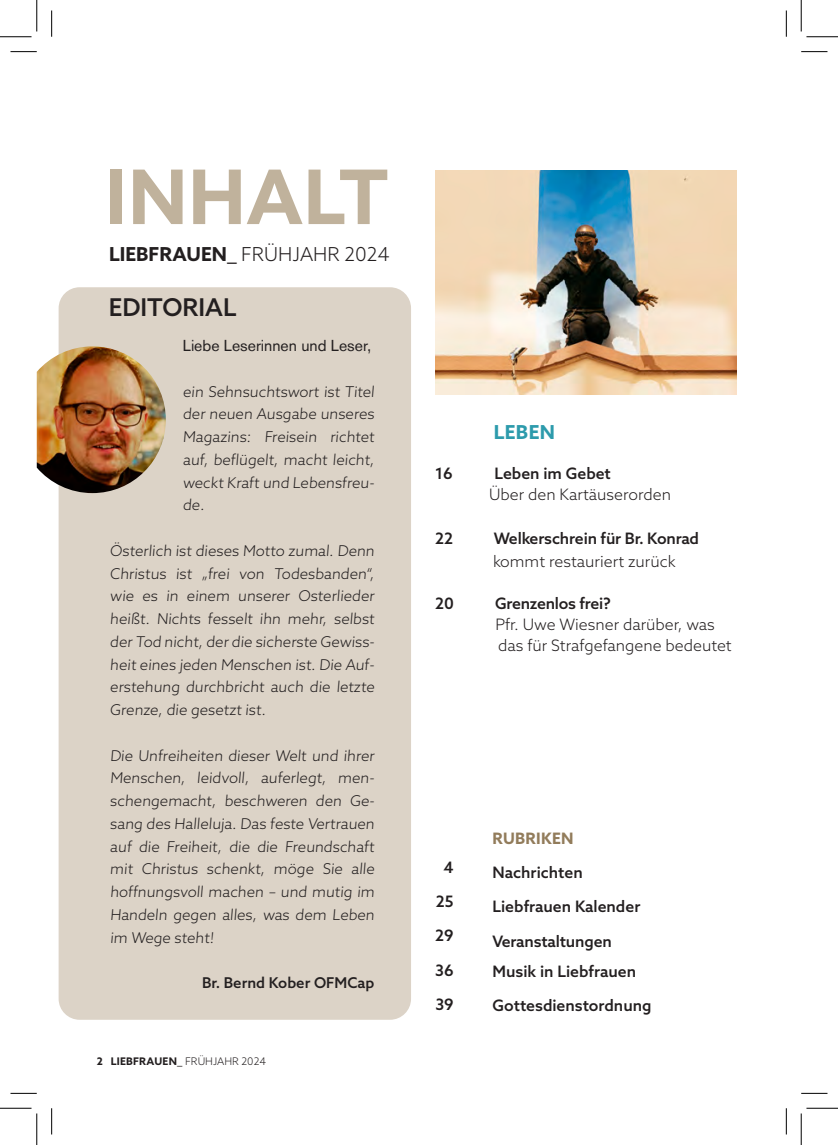
<style>
.page{position:relative;width:838px;height:1145px;background:#fff}
.page>*{position:absolute;margin:0;border:0;box-sizing:border-box;transform-origin:0 0}
.t1{font:700 75.25px "Azo Sans";letter-spacing:.01em;color:#c0b29c}
.t2{font:500 24.5px "Azo Sans";color:#231f20}
.t3{font:300 19.25px "Azo Sans";color:#231f20}
.t4{font:700 19.25px "Azo Sans";letter-spacing:.02em;color:#2d9bac}
.t5{font:500 15.75px/34.5px "Azo Sans";color:#231f20}
.t6{font:300 15.75px/21px "Azo Sans";color:#231f20}
.t7{font:15.75px "Akzidenz Grotesk Std";color:#231f20}
.t8{font:700 15.75px "Azo Sans";letter-spacing:.02em;color:#927c5b}
.t9{font:300 14.88px/22.8px "Azo Sans";color:#231f20;text-align:justify}
.t10{font:500 14.88px "Azo Sans";color:#231f20}
.t11{font:700 10.5px "Azo Sans";letter-spacing:.02em;color:#231f20}
.s1{font-weight:700}
.s2{font-weight:300}
</style>
<div class="page">
<div style="left:59px;top:287px;width:352px;height:733px;background:#dcd3c7;border-radius:21px"></div>
<img style="left:37px;top:346px;width:129px;height:147px">
<img style="left:435px;top:170px;width:301px;height:224px">
<svg style="left:10px;top:51px;width:27px;height:1px"></svg>
<svg style="left:801px;top:51px;width:26px;height:1px"></svg>
<svg style="left:10px;top:1093px;width:27px;height:1px"></svg>
<svg style="left:801px;top:1093px;width:26px;height:1px"></svg>
<svg style="left:51px;top:10px;width:1px;height:27px"></svg>
<svg style="left:51px;top:1108px;width:1px;height:26px"></svg>
<svg style="left:786px;top:10px;width:1px;height:27px"></svg>
<svg style="left:786px;top:1108px;width:1px;height:26px"></svg>
<hr style="left:0;top:36px;width:32px;height:1px;background:#000">
<hr style="left:806px;top:36px;width:31px;height:1px;background:#000">
<hr style="left:0;top:1108px;width:32px;height:1px;background:#000">
<hr style="left:806px;top:1108px;width:31px;height:1px;background:#000">
<hr style="left:36px;top:0;width:1px;height:31px;background:#000">
<hr style="left:36px;top:1113px;width:1px;height:32px;background:#000">
<hr style="left:800px;top:0;width:1px;height:31px;background:#000">
<hr style="left:800px;top:1113px;width:1px;height:32px;background:#000">
<h1 class="t1" style="left:105px;top:147px;width:284px">INHALT</h1>
<p class="t3" style="left:109px;top:242px;width:282px"><span class="s1">LIEBFRAUEN_</span> FRÜHJAHR 2024</p>
<h2 class="t2" style="left:109px;top:291px;width:129px">EDITORIAL</h2>
<p class="t7" style="left:183px;top:336px;width:190px">Liebe Leserinnen und Leser,</p>
<p class="t9" style="left:183px;top:380px;width:195px">ein Sehnsuchtswort ist Titel der neuen Ausgabe unseres Magazins: Freisein richtet auf, beflügelt, macht leicht, weckt Kraft und Lebensfreu&shy;de.</p>
<p class="t9" style="left:110px;top:539px;width:267px">Österlich ist dieses Motto zumal. Denn Christus ist „frei von Todesbanden“, wie es in einem unserer Osterlieder heißt. Nichts fesselt ihn mehr, selbst der Tod nicht, der die sicherste Gewiss&shy;heit eines jeden Menschen ist. Die Auf&shy;erstehung durchbricht auch die letzte Grenze, die gesetzt ist.</p>
<p class="t9" style="left:110px;top:744px;width:267px">Die Unfreiheiten dieser Welt und ihrer Menschen, leidvoll, auferlegt, men&shy;schengemacht, beschweren den Ge&shy;sang des Halleluja. Das feste Vertrauen auf die Freiheit, die die Freundschaft mit Christus schenkt, möge Sie alle hoffnungsvoll machen – und mutig im Handeln gegen alles, was dem Leben im Wege steht!</p>
<p class="t10" style="left:202px;top:973px;width:174px">Br. Bernd Kober OFMCap</p>
<p class="t11" style="left:97px;top:1054px;width:171px">2 LIEBFRAUEN_ <span class="s2">FRÜHJAHR 2024</span></p>
<p class="t4" style="left:493px;top:419px;width:63px">LEBEN</p>
<p class="t5" style="left:435px;top:456px;width:19px">16</p>
<p class="t5" style="left:494px;top:456px;width:118px">Leben im Gebet</p>
<p class="t6" style="left:489px;top:484px;width:183px">Über den Kartäuserorden</p>
<p class="t5" style="left:435px;top:521px;width:20px">22</p>
<p class="t5" style="left:493px;top:521px;width:207px">Welkerschrein für Br. Konrad</p>
<p class="t6" style="left:493px;top:550px;width:184px">kommt restauriert zurück</p>
<p class="t5" style="left:435px;top:586px;width:20px">20</p>
<p class="t5" style="left:495px;top:586px;width:117px">Grenzenlos frei?</p>
<p class="t6" style="left:495px;top:613px;width:238px">Pfr. Uwe Wiesner darüber, was das für Strafgefangene bedeutet</p>
<p class="t5" style="left:435px;top:849px;width:20px;text-align:center">4<br>25<br>29<br>36<br>39</p>
<p class="t8" style="left:492px;top:827px;width:83px">RUBRIKEN</p>
<p class="t5" style="left:492px;top:855px;width:149px">Nachrichten<br>Liebfrauen Kalender<br>Veranstaltungen</p>
<p class="t5" style="left:492px;top:953px;width:161px">Musik in Liebfrauen<br>Gottesdienstordnung</p>
</div>
